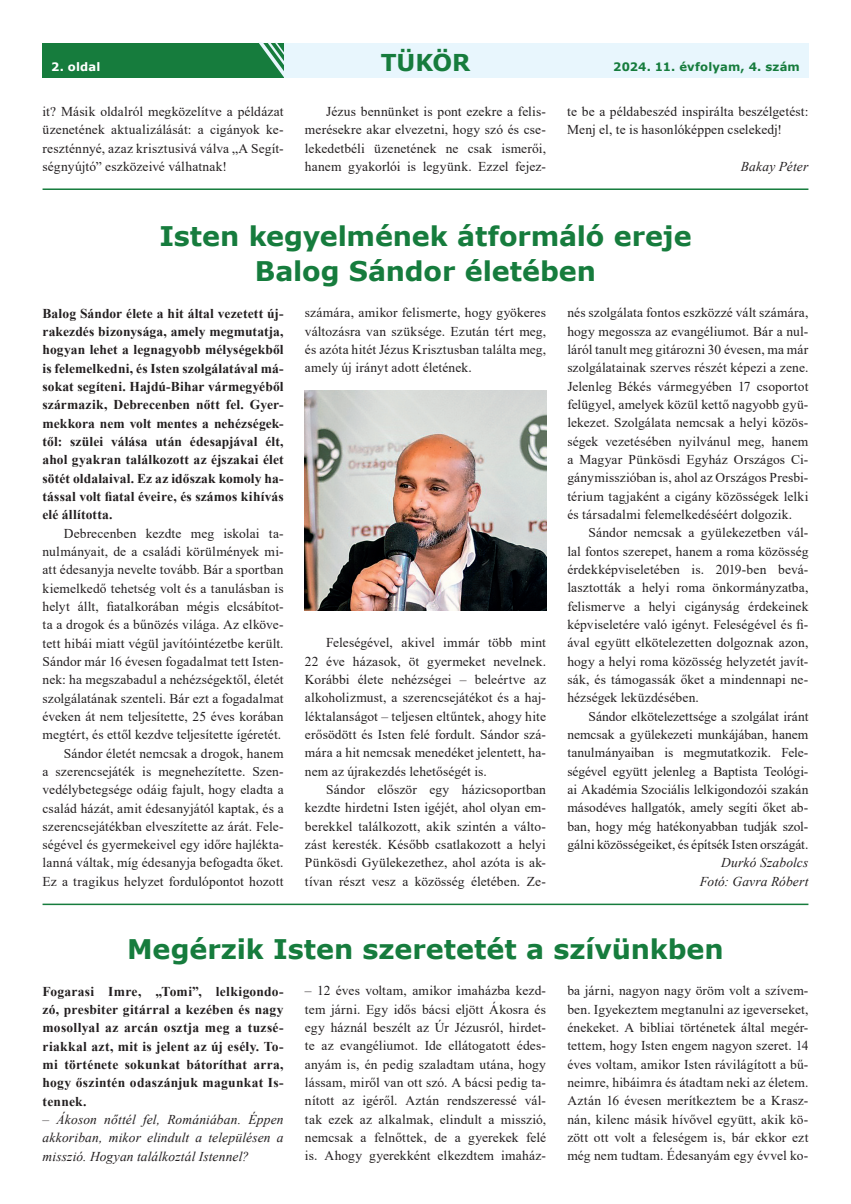
<style>
.page{position:relative;width:851px;height:1204px;background:#fff}
.page>*{position:absolute;margin:0;border:0;box-sizing:border-box;transform-origin:0 0}
.t1{font:700 27px/35.2px "Verdana";color:#167c3d;text-align:center}
.t2{font:700 23.25px "Verdana";letter-spacing:-.005em;color:#167c3d}
.t3{font:13.5px/18.3px "Times New Roman";letter-spacing:.005em;color:#231f20;text-align:justify}
.t4{font:700 13.5px/18.3px "Times New Roman";letter-spacing:.015em;color:#231f20;text-align:justify}
.t5{font:italic 13.5px/18.3px "Times New Roman";letter-spacing:.01em;color:#231f20;text-align:right}
.t6{font:700 11.55px "Verdana";letter-spacing:.015em;color:#167c3d}
.t7{font:700 11.55px "Verdana";letter-spacing:.015em;color:#fff}
</style>
<div class="page">
<div style="left:566px;top:43px;width:242px;height:34px;background:#e8f6fd"></div>
<div style="left:284px;top:43px;width:282px;height:34px;background:#e8f6fd"></div>
<div style="left:43px;top:43px;width:241px;height:34px;background:#167c3d"></div>
<hr style="left:43px;top:188px;width:765px;height:2px;background:#167c3d">
<hr style="left:43px;top:903px;width:765px;height:2px;background:#167c3d">
<svg style="left:259px;top:43px;width:25px;height:34px"></svg>
<img style="left:305px;top:391px;width:241px;height:220px">
<p class="t7" style="left:51px;top:59px;width:51px">2. oldal</p>
<h2 class="t2" style="left:381px;top:46px;width:91px">TÜKÖR</h2>
<p class="t6" style="left:613px;top:59px;width:188px">2024. 11. évfolyam, 4. szám</p>
<p class="t3" style="left:43px;top:102px;width:242px">it? Másik oldalról megközelítve a példázat üzenetének aktualizálását: a cigányok ke&shy;reszténnyé, azaz krisztusivá válva „A Segít&shy;ségnyújtó” eszközeivé válhatnak!</p>
<p class="t3" style="left:305px;top:102px;width:242px;text-indent:21px">Jézus bennünket is pont ezekre a felis&shy;merésekre akar elvezetni, hogy szó és cse&shy;lekedetbéli üzenetének ne csak ismerői, hanem gyakorlói is legyünk. Ezzel fejez-</p>
<p class="t3" style="left:567px;top:102px;width:242px">te be a példabeszéd inspirálta beszélgetést:<br>Menj el, te is hasonlóképpen cselekedj!</p>
<p class="t5" style="left:740px;top:157px;width:69px">Bakay Péter</p>
<h1 class="t1" style="left:159px;top:218px;width:533px">Isten kegyelmének átformáló ereje<br>Balog Sándor életében</h1>
<p class="t4" style="left:43px;top:303px;width:242px">Balog Sándor élete a hit által vezetett új&shy;rakezdés bizonysága, amely megmutatja, hogyan lehet a legnagyobb mélységekből is felemelkedni, és Isten szolgálatával má&shy;sokat segíteni. Hajdú-Bihar vármegyéből származik, Debrecenben nőtt fel. Gyer&shy;mekkora nem volt mentes a nehézségek&shy;től: szülei válása után édesapjával élt, ahol gyakran találkozott az éjszakai élet sötét oldalaival. Ez az időszak komoly ha&shy;tással volt fiatal éveire, és számos kihívás elé állította.</p>
<p class="t3" style="left:43px;top:523px;width:242px;text-align:right">Debrecenben kezdte meg iskolai ta&shy;nulmányait, de a családi körülmények mi&shy;att édesanyja nevelte tovább. Bár a sportban kiemelkedő tehetség volt és a tanulásban is helyt állt, fiatalkorában mégis elcsábítot&shy;ta a drogok és a bűnözés világa. Az elköve&shy;tett hibái miatt végül javítóintézetbe került.<br>Sándor már 16 évesen fogadalmat tett Isten&shy;nek: ha megszabadul a nehézségektől, életét szolgálatának szenteli. Bár ezt a fogadalmat éveken át nem teljesítette, 25 éves korában megtért, és ettől kezdve teljesítette ígéretét.<br>Sándor életét nemcsak a drogok, hanem<br>a szerencsejáték is megnehezítette. Szen&shy;vedélybetegsége odáig fajult, hogy eladta a család házát, amit édesanyjától kaptak, és a szerencsejátékban elveszítette az árát. Fele&shy;ségével és gyermekeivel egy időre hajlékta&shy;lanná váltak, míg édesanyja befogadta őket.<br>Ez a tragikus helyzet fordulópontot hozott</p>
<p class="t3" style="left:305px;top:303px;width:242px">számára, amikor felismerte, hogy gyökeres változásra van szüksége. Ezután tért meg, és azóta hitét Jézus Krisztusban találta meg, amely új irányt adott életének.</p>
<p class="t3" style="left:305px;top:633px;width:242px;text-indent:21px">Feleségével, akivel immár több mint 22 éve házasok, öt gyermeket nevelnek.<br>Korábbi élete nehézségei – beleértve az alkoholizmust, a szerencsejátékot és a haj&shy;léktalanságot – teljesen eltűntek, ahogy hite erősödött és Isten felé fordult. Sándor szá&shy;mára a hit nemcsak menedéket jelentett, ha&shy;nem az újrakezdés lehetőségét is.</p>
<p class="t3" style="left:305px;top:780px;width:242px;text-indent:21px">Sándor először egy házicsoportban kezdte hirdetni Isten igéjét, ahol olyan em&shy;berekkel találkozott, akik szintén a válto&shy;zást keresték. Később csatlakozott a helyi Pünkösdi Gyülekezethez, ahol azóta is ak&shy;tívan részt vesz a közösség életében. Ze-</p>
<p class="t3" style="left:567px;top:303px;width:242px">nés szolgálata fontos eszközzé vált számára, hogy megossza az evangéliumot. Bár a nul&shy;láról tanult meg gitározni 30 évesen, ma már szolgálatainak szerves részét képezi a zene.<br>Jelenleg Békés vármegyében 17 csoportot felügyel, amelyek közül kettő nagyobb gyü&shy;lekezet. Szolgálata nemcsak a helyi közös&shy;ségek vezetésében nyilvánul meg, hanem a Magyar Pünkösdi Egyház Országos Ci&shy;gánymisszióban is, ahol az Országos Presbi&shy;térium tagjaként a cigány közösségek lelki és társadalmi felemelkedéséért dolgozik.</p>
<p class="t3" style="left:567px;top:523px;width:242px;text-indent:21px">Sándor nemcsak a gyülekezetben vál&shy;lal fontos szerepet, hanem a roma közösség érdekképviseletében is. 2019-ben bevá&shy;lasztották a helyi roma önkormányzatba, felismerve a helyi cigányság érdekeinek képviseletére való igényt. Feleségével és fi&shy;ával együtt elkötelezetten dolgoznak azon, hogy a helyi roma közösség helyzetét javít&shy;sák, és támogassák őket a mindennapi ne&shy;hézségek leküzdésében.</p>
<p class="t3" style="left:567px;top:706px;width:242px;text-indent:21px">Sándor elkötelezettsége a szolgálat iránt nemcsak a gyülekezeti munkájában, hanem tanulmányaiban is megmutatkozik. Fele&shy;ségével együtt jelenleg a Baptista Teológi&shy;ai Akadémia Szociális lelkigondozói szakán másodéves hallgatók, amely segíti őket ab&shy;ban, hogy még hatékonyabban tudják szol&shy;gálni közösségeiket, és építsék Isten országát.</p>
<p class="t5" style="left:699px;top:853px;width:110px">Durkó Szabolcs<br>Fotó: Gavra Róbert</p>
<h1 class="t1" style="left:127px;top:931px;width:598px">Megé rzik Isten szeretetét a szívü nkben</h1>
<p class="t4" style="left:43px;top:981px;width:242px">Fogarasi Imre, „Tomi”, lelkigondo&shy;zó, presbiter gitárral a kezében és nagy mosollyal az arcán osztja meg a tuzsé&shy;riakkal azt, mit is jelent az új esély. To&shy;mi története sokunkat bátoríthat arra, hogy őszintén odaszánjuk magunkat Is&shy;tennek.</p>
<p class="t5" style="left:43px;top:1109px;width:242px;text-align:justify">– Ákoson nőttél fel, Romániában. Éppen akkoriban, mikor elindult a településen a misszió. Hogyan találkoztál Istennel?</p>
<p class="t3" style="left:305px;top:981px;width:242px">– 12 éves voltam, amikor imaházba kezd&shy;tem járni. Egy idős bácsi eljött Ákosra és egy háznál beszélt az Úr Jézusról, hirdet&shy;te az evangéliumot. Ide ellátogatott édes&shy;anyám is, én pedig szaladtam utána, hogy lássam, miről van ott szó. A bácsi pedig ta&shy;nított az igéről. Aztán rendszeressé vál&shy;tak ezek az alkalmak, elindult a misszió, nemcsak a felnőttek, de a gyerekek felé is. Ahogy gyerekként elkezdtem imaház-</p>
<p class="t3" style="left:567px;top:981px;width:242px">ba járni, nagyon nagy öröm volt a szívem&shy;ben. Igyekeztem megtanulni az igeverseket, énekeket. A bibliai történetek által megér&shy;tettem, hogy Isten engem nagyon szeret. 14 éves voltam, amikor Isten rávilágított a bű&shy;neimre, hibáimra és átadtam neki az életem.<br>Aztán 16 évesen merítkeztem be a Krasz&shy;nán, kilenc másik hívővel együtt, akik kö&shy;zött ott volt a feleségem is, bár ekkor ezt még nem tudtam. Édesanyám egy évvel ko-</p>
</div>
